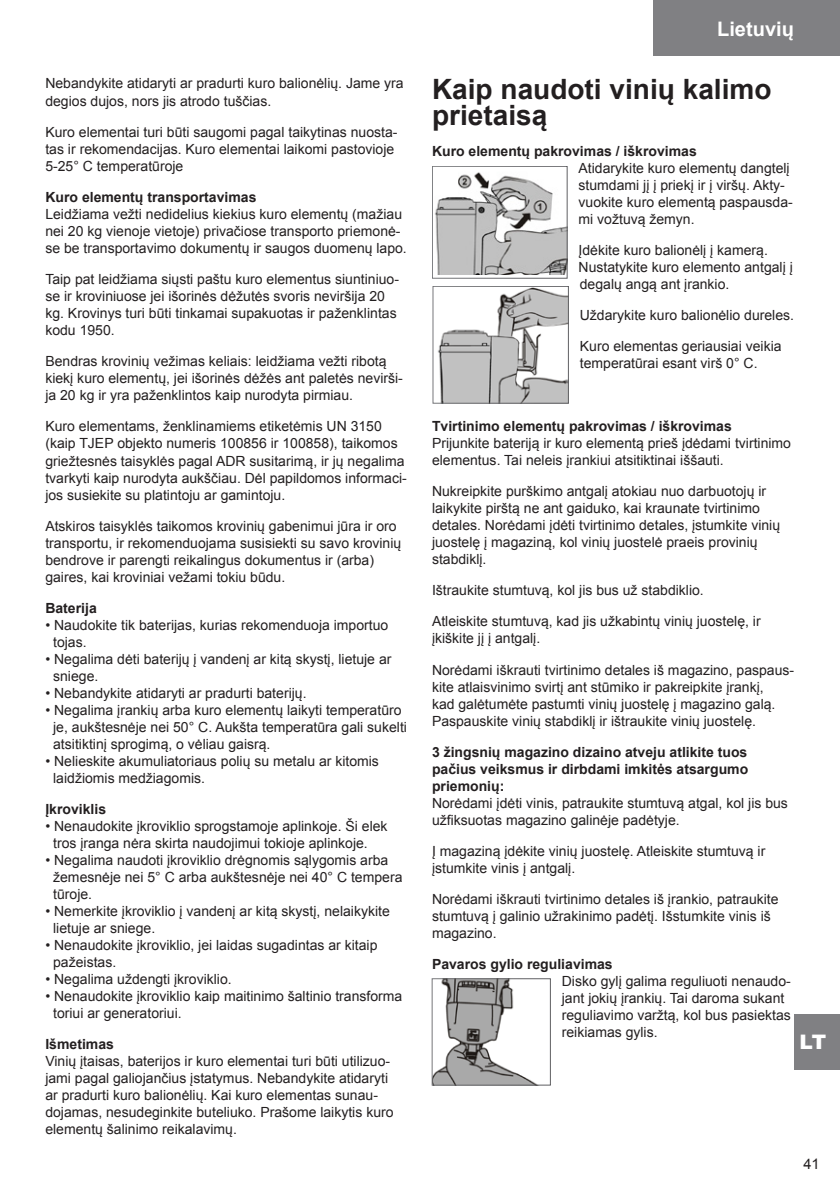
<style>
.page{position:relative;width:840px;height:1191px;background:#fff}
.page>*{position:absolute;margin:0;border:0;box-sizing:border-box;transform-origin:0 0}
.t1{font:700 28px/26px "Arial";color:#231f20}
.t2{font:700 20px "Arial";color:#fff}
.t3{font:900 20px "Arial";color:#fff}
.t4{font:14.6px "Arial";color:#231f20}
.t5{font:14px/17px "Arial";color:#231f20}
.t6{font:700 14px/17px "Arial";color:#231f20;text-align:justify}
</style>
<div class="page">
<img style="left:435px;top:172px;width:130px;height:102px">
<div style="left:432px;top:166px;width:135px;height:112px;border:1px solid #fff"></div>
<img style="left:437px;top:288px;width:129px;height:113px">
<div style="left:432px;top:286px;width:136px;height:117px;border:1px solid #fff"></div>
<div style="left:653px;top:0;width:186px;height:56px;background:#808083"></div>
<img style="left:434px;top:980px;width:101px;height:103px">
<div style="left:432px;top:978px;width:118px;height:107px;border:1px solid #fff"></div>
<div style="left:794px;top:1014px;width:45px;height:56px;background:#808083"></div>
<p class="t5" style="left:45px;top:75px;width:359px">Nebandykite atidaryti ar pradurti kuro balionėlių. Jame yra degios dujos, nors jis atrodo tuščias.</p>
<p class="t5" style="left:45px;top:123px;width:353px">Kuro elementai turi būti saugomi pagal taikytinas nuosta&shy;tas ir rekomendacijas. Kuro elementai laikomi pastovioje<br>5-25° C temperatūroje</p>
<p class="t6" style="left:45px;top:189px;width:212px">Kuro elementų transportavimas</p>
<p class="t5" style="left:45px;top:206px;width:363px">Leidžiama vežti nedidelius kiekius kuro elementų (mažiau nei 20 kg vienoje vietoje) privačiose transporto priemonė&shy;se be transportavimo dokumentų ir saugos duomenų lapo.</p>
<p class="t5" style="left:45px;top:271px;width:355px">Taip pat leidžiama siųsti paštu kuro elementus siuntiniuo&shy;se ir kroviniuose jei išorinės dėžutės svoris neviršija 20 kg. Krovinys turi būti tinkamai supakuotas ir paženklintas kodu 1950.</p>
<p class="t5" style="left:45px;top:353px;width:359px">Bendras krovinių vežimas keliais: leidžiama vežti ribotą kiekį kuro elementų, jei išorinės dėžės ant paletės nevirši&shy;ja 20 kg ir yra paženklintos kaip nurodyta pirmiau.</p>
<p class="t5" style="left:45px;top:418px;width:363px">Kuro elementams, ženklinamiems etiketėmis UN 3150 (kaip TJEP objekto numeris 100856 ir 100858), taikomos griežtesnės taisyklės pagal ADR susitarimą, ir jų negalima tvarkyti kaip nurodyta aukščiau. Dėl papildomos informaci&shy;jos susiekite su platintoju ar gamintoju.</p>
<p class="t5" style="left:45px;top:517px;width:357px">Atskiros taisyklės taikomos krovinių gabenimui jūra ir oro transportu, ir rekomenduojama susisiekti su savo krovinių bendrove ir parengti reikalingus dokumentus ir (arba) gaires, kai kroviniai vežami tokiu būdu.</p>
<p class="t6" style="left:45px;top:600px;width:53px">Baterija</p>
<p class="t5" style="left:53px;top:616px;width:336px;text-indent:-8px">• Naudokite tik baterijas, kurias rekomenduoja importuo tojas.</p>
<p class="t5" style="left:53px;top:650px;width:339px;text-indent:-8px">• Negalima dėti baterijų į vandenį ar kitą skystį, lietuje ar sniege.</p>
<p class="t5" style="left:45px;top:684px;width:262px">• Nebandykite atidaryti ar pradurti baterijų.</p>
<p class="t5" style="left:53px;top:701px;width:355px;text-indent:-8px">• Negalima įrankių arba kuro elementų laikyti temperatūro je, aukštesnėje nei 50° C. Aukšta temperatūra gali sukelti atsitiktinį sprogimą, o vėliau gaisrą.</p>
<p class="t5" style="left:53px;top:752px;width:327px;text-indent:-8px">• Nelieskite akumuliatoriaus polių su metalu ar kitomis laidžiomis medžiagomis.</p>
<p class="t6" style="left:45px;top:801px;width:62px">Įkroviklis</p>
<p class="t5" style="left:53px;top:818px;width:336px;text-indent:-8px">• Nenaudokite įkroviklio sprogstamoje aplinkoje. Ši elek tros įranga nėra skirta naudojimui tokioje aplinkoje.</p>
<p class="t5" style="left:53px;top:852px;width:350px;text-indent:-8px">• Negalima naudoti įkroviklio drėgnomis sąlygomis arba žemesnėje nei 5° C arba aukštesnėje nei 40° C tempera tūroje.</p>
<p class="t5" style="left:53px;top:903px;width:338px;text-indent:-8px">• Nemerkite įkroviklio į vandenį ar kitą skystį, nelaikykite lietuje ar sniege.</p>
<p class="t5" style="left:53px;top:937px;width:325px;text-indent:-8px">• Nenaudokite įkroviklio, jei laidas sugadintas ar kitaip pažeistas.</p>
<p class="t5" style="left:45px;top:971px;width:188px">• Negalima uždengti įkroviklio.</p>
<p class="t5" style="left:53px;top:988px;width:350px;text-indent:-8px">• Nenaudokite įkroviklio kaip maitinimo šaltinio transforma toriui ar generatoriui.</p>
<p class="t6" style="left:45px;top:1036px;width:70px">Išmetimas</p>
<p class="t5" style="left:45px;top:1053px;width:349px">Vinių įtaisas, baterijos ir kuro elementai turi būti utilizuo&shy;jami pagal galiojančius įstatymus. Nebandykite atidaryti ar pradurti kuro balionėlių. Kai kuro elementas sunau&shy;dojamas, nesudeginkite buteliuko. Prašome laikytis kuro elementų šalinimo reikalavimų.</p>
<h2 class="t2" style="left:716px;top:15px;width:78px">Lietuvių</h2>
<h1 class="t1" style="left:432px;top:77px;width:341px">Kaip naudoti vinių kalimo prietaisą</h1>
<p class="t6" style="left:432px;top:143px;width:266px">Kuro elementų pakrovimas / iškrovimas</p>
<p class="t5" style="left:578px;top:160px;width:216px">Atidarykite kuro elementų dangtelį stumdami jį į priekį ir į viršų. Akty&shy;vuokite kuro elementą paspausda&shy;mi vožtuvą žemyn.</p>
<p class="t5" style="left:578px;top:242px;width:215px">Įdėkite kuro balionėlį į kamerą.<br>Nustatykite kuro elemento antgalį į degalų angą ant įrankio.</p>
<p class="t5" style="left:579px;top:307px;width:215px">Uždarykite kuro balionėlio dureles.</p>
<p class="t5" style="left:579px;top:338px;width:203px">Kuro elementas geriausiai veikia temperatūrai esant virš 0° C.</p>
<p class="t6" style="left:432px;top:418px;width:301px">Tvirtinimo elementų pakrovimas / iškrovimas</p>
<p class="t5" style="left:432px;top:434px;width:360px">Prijunkite bateriją ir kuro elementą prieš įdėdami tvirtinimo elementus. Tai neleis įrankiui atsitiktinai iššauti.</p>
<p class="t5" style="left:432px;top:483px;width:349px">Nukreipkite purškimo antgalį atokiau nuo darbuotojų ir laikykite pirštą ne ant gaiduko, kai kraunate tvirtinimo detales. Norėdami įdėti tvirtinimo detales, įstumkite vinių juostelę į magaziną, kol vinių juostelė praeis provinių stabdiklį.</p>
<p class="t5" style="left:432px;top:582px;width:273px">Ištraukite stumtuvą, kol jis bus už stabdiklio.</p>
<p class="t5" style="left:432px;top:613px;width:330px">Atleiskite stumtuvą, kad jis užkabintų vinių juostelę, ir įkiškite jį į antgalį.</p>
<p class="t5" style="left:432px;top:661px;width:363px">Norėdami iškrauti tvirtinimo detales iš magazino, paspaus&shy;kite atlaisvinimo svirtį ant stūmiko ir pakreipkite įrankį,<br>kad galėtumėte pastumti vinių juostelę į magazino galą.<br>Paspauskite vinių stabdiklį ir ištraukite vinių juostelę.</p>
<p class="t6" style="left:432px;top:744px;width:317px">3 žingsnių magazino dizaino atveju atlikite tuos pačius veiksmus ir dirbdami imkitės atsargumo priemonių:</p>
<p class="t5" style="left:432px;top:794px;width:357px">Norėdami įdėti vinis, patraukite stumtuvą atgal, kol jis bus užfiksuotas magazino galinėje padėtyje.</p>
<p class="t5" style="left:432px;top:842px;width:335px">Į magaziną įdėkite vinių juostelę. Atleiskite stumtuvą ir įstumkite vinis į antgalį.</p>
<p class="t5" style="left:432px;top:891px;width:348px">Norėdami iškrauti tvirtinimo detales iš įrankio, patraukite stumtuvą į galinio užrakinimo padėtį. Išstumkite vinis iš magazino.</p>
<p class="t6" style="left:432px;top:956px;width:182px">Pavaros gylio reguliavimas</p>
<p class="t5" style="left:561px;top:973px;width:230px">Disko gylį galima reguliuoti nenaudo&shy;jant jokių įrankių. Tai daroma sukant reguliavimo varžtą, kol bus pasiektas reikiamas gylis.</p>
<h2 class="t3" style="left:799px;top:1027px;width:28px">LT</h2>
<p class="t4" style="left:803px;top:1154px;width:18px">41</p>
</div>
